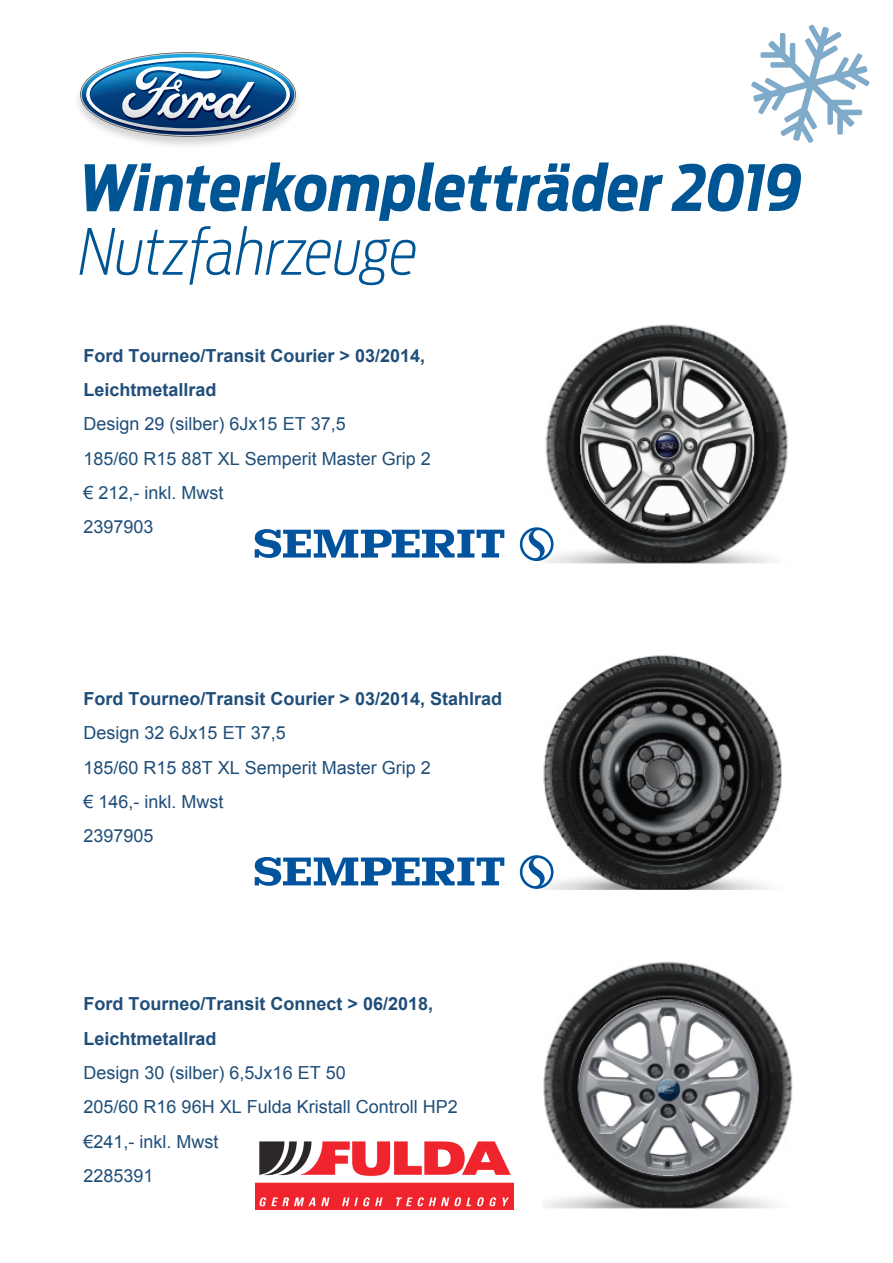
<style>
.page{position:relative;width:893px;height:1263px;background:#fff}
.page>*{position:absolute;margin:0;border:0;box-sizing:border-box;transform-origin:0 0}
.t1{font:italic 700 63px "Ford Antenna Cond";color:#005595}
.t2{font:italic 200 63px "Ford Antenna Cond";color:#005595}
.t3{font:18px/34.3px "Arial";color:#1f4e79}
.s1{font-weight:700}
</style>
<div class="page">
<div style="left:73px;top:51px;width:230px;height:99px;background:#231f20;opacity:.2"></div>
<svg style="left:82px;top:54px;width:212px;height:81px"></svg>
<svg style="left:751px;top:24px;width:119px;height:119px"></svg>
<img style="left:504px;top:324px;width:284px;height:240px">
<img style="left:543px;top:655px;width:239px;height:235px">
<img style="left:513px;top:961px;width:280px;height:249px">
<img style="left:255px;top:1141px;width:258px;height:69px">
<svg style="left:255px;top:529px;width:249px;height:29px"></svg>
<svg style="left:520px;top:527px;width:33px;height:34px"></svg>
<svg style="left:255px;top:856px;width:249px;height:30px"></svg>
<svg style="left:520px;top:855px;width:33px;height:34px"></svg>
<p class="t1" style="left:79px;top:132px;width:725px">Winterkompletträder 2019</p>
<p class="t2" style="left:79px;top:200px;width:340px">Nutzfahrzeuge</p>
<p class="t3" style="left:84px;top:338px;width:349px"><span class="s1">Ford Tourneo/Transit Courier &gt; 03/2014,<br>Leichtmetallrad<br></span>Design 29 (silber) 6Jx15 ET 37,5<br>185/60 R15 88T XL Semperit Master Grip 2 € 212,- inkl. Mwst<br>2397903</p>
<p class="t3" style="left:84px;top:682px;width:420px"><span class="s1">Ford Tourneo/Transit Courier &gt; 03/2014, Stahlrad<br></span>Design 32 6Jx15 ET 37,5<br>185/60 R15 88T XL Semperit Master Grip 2<br>€ 146,- inkl. Mwst<br>2397905</p>
<p class="t3" style="left:84px;top:987px;width:376px"><span class="s1">Ford Tourneo/Transit Connect &gt; 06/2018,<br>Leichtmetallrad<br></span>Design 30 (silber) 6,5Jx16 ET 50<br>205/60 R16 96H XL Fulda Kristall Controll HP2 €241,- inkl. Mwst<br>2285391</p>
</div>
